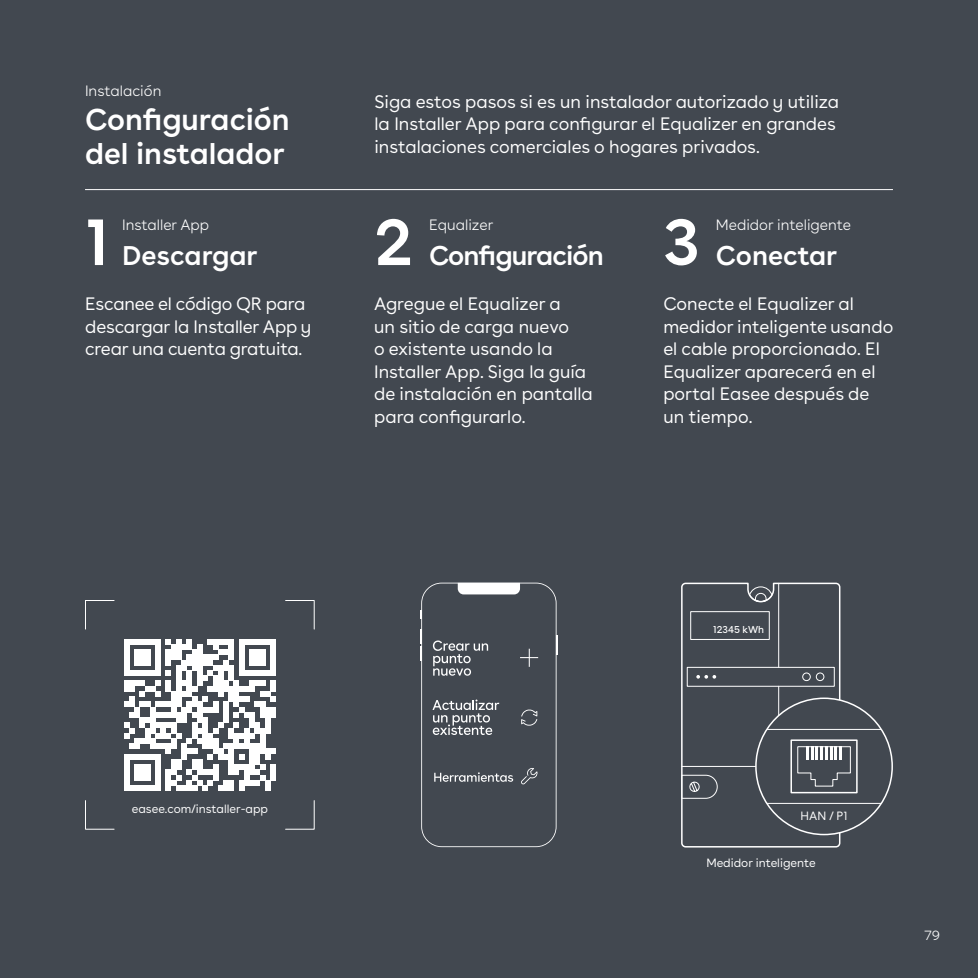
<style>
.page{position:relative;width:978px;height:978px;background:#424850}
.page>*{position:absolute;margin:0;border:0;box-sizing:border-box;transform-origin:0 0}
.t1{font:600 66px "Buenos Aires";color:#fff}
.t2{font:600 30px/33.6px "Buenos Aires";color:#fff}
.t3{font:600 27px "Buenos Aires";letter-spacing:-.01em;color:#fff}
.t4{font:600 27px "Buenos Aires";letter-spacing:-.03em;color:#fff}
.t5{font:18px/22.5px "Buenos Aires";color:#fff}
.t6{font:300 15px "Buenos Aires";color:#fff}
.t7{font:300 13.5px "Buenos Aires";color:#fff}
.t8{font:12px "Buenos Aires";color:#fff}
.t9{font:9.9px "Buenos Aires";color:#fff}
</style>
<div class="page">
<hr style="left:85px;top:189px;width:808px;height:1px;background:#fff">
<svg style="left:85px;top:600px;width:30px;height:30px"></svg>
<svg style="left:285px;top:600px;width:30px;height:30px"></svg>
<svg style="left:285px;top:800px;width:30px;height:30px"></svg>
<svg style="left:85px;top:800px;width:30px;height:30px"></svg>
<svg style="left:124px;top:639px;width:152px;height:152px"></svg>
<svg style="left:681px;top:799px;width:160px;height:49px"></svg>
<div style="left:756px;top:698px;width:136px;height:137px;background:#424850;border-radius:50%"></div>
<hr style="left:763px;top:729px;width:123px;height:1px;background:#fff">
<hr style="left:763px;top:803px;width:123px;height:1px;background:#fff">
<div style="left:790px;top:739px;width:68px;height:54px;border:2px solid #fff"></div>
<svg style="left:681px;top:582px;width:170px;height:217px"></svg>
<svg style="left:420px;top:583px;width:138px;height:264px"></svg>
<p class="t6" style="left:85px;top:79px;width:78px">Instalación</p>
<h2 class="t2" style="left:85px;top:100px;width:206px">Configuración del instalador</h2>
<p class="t5" style="left:374px;top:88px;width:466px">Siga estos pasos si es un instalador autorizado y utiliza la Installer App para configurar el Equalizer en grandes instalaciones comerciales o hogares privados.</p>
<h1 class="t1" style="left:85px;top:187px;width:26px">1</h1>
<h1 class="t1" style="left:374px;top:187px;width:40px">2</h1>
<p class="t6" style="left:122px;top:213px;width:89px">Installer App</p>
<h3 class="t3" style="left:122px;top:233px;width:137px">Descargar</h3>
<h1 class="t1" style="left:663px;top:187px;width:38px">3</h1>
<p class="t6" style="left:429px;top:213px;width:66px">Equalizer</p>
<p class="t6" style="left:716px;top:213px;width:137px">Medidor inteligente</p>
<h3 class="t4" style="left:429px;top:233px;width:176px">Configuración</h3>
<h3 class="t3" style="left:716px;top:233px;width:123px">Conectar</h3>
<p class="t5" style="left:85px;top:291px;width:228px">Escanee el código QR para descargar la Installer App y crear una cuenta gratuita.</p>
<p class="t5" style="left:663px;top:291px;width:231px">Conecte el Equalizer al medidor inteligente usando el cable proporcionado. El<br>Equalizer aparecerá en el portal Easee después de un tiempo.</p>
<p class="t5" style="left:374px;top:291px;width:220px">Agregue el Equalizer a<br>un sitio de carga nuevo<br>o existente usando la<br>Installer App. Siga la guía de instalación en pantalla para configurarlo.</p>
<p class="t8" style="left:132px;top:799px;width:138px">easee.com/installer-app</p>
<p class="t9" style="left:713px;top:621px;width:53px">12345 kWh</p>
<p class="t8" style="left:801px;top:806px;width:48px">HAN / P1</p>
<p class="t8" style="left:706px;top:853px;width:111px">Medidor inteligente</p>
<p class="t7" style="left:925px;top:925px;width:17px">79</p>
</div>
